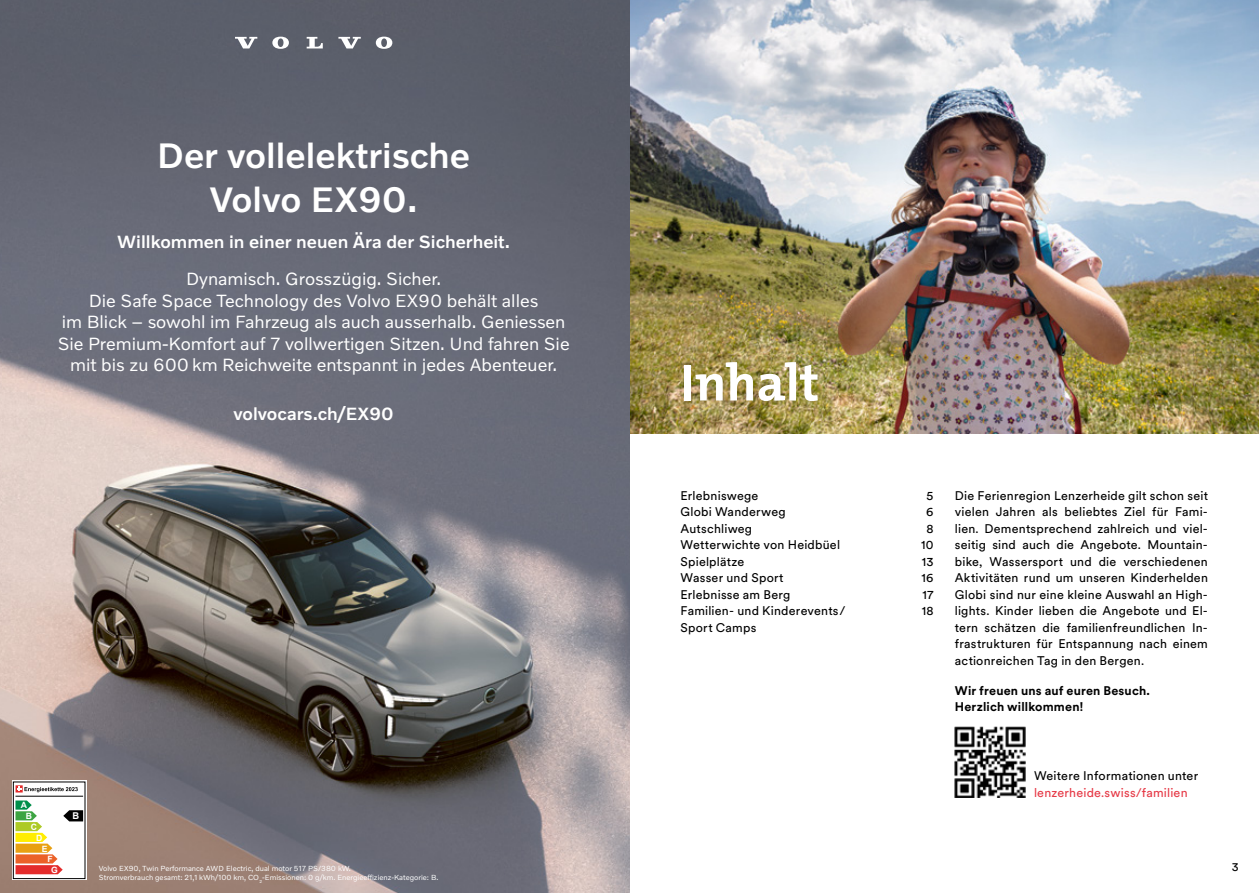
<style>
.page{position:relative;width:1259px;height:893px;background:#fff}
.page>*{position:absolute;margin:0;border:0;box-sizing:border-box;transform-origin:0 0}
.t1{font:700 52.5px "The Mix B7";color:#fff}
.t2{font:500 36px/43.2px "Volvo Novum";color:#fff;text-align:center}
.t3{font:18px/21.6px "Volvo Novum";color:#fff;text-align:center}
.t4{font:500 18px "Volvo Novum";color:#fff}
.t5{font:12.45px/16.5px "Circulargraubuenden";letter-spacing:.015em;color:#000;text-align:justify}
.t6{font:700 12.45px/15.5px "Circulargraubuenden";letter-spacing:.015em;color:#000}
.t7{font:12.45px "Circulargraubuenden";letter-spacing:.015em;color:#e63946}
.t8{font:12px "Circulargraubuenden";color:#000}
.t9{font:700 9.45px "Arial";color:#fff}
.t10{font:700 8.7px "Arial";color:#fff}
.t11{font:7.5px/9px "Volvo Novum";color:#fff}
</style>
<div class="page">
<img style="left:629px;top:0;width:630px;height:434px">
<img style="left:0;top:0;width:629px;height:893px">
<svg style="left:12px;top:780px;width:75px;height:100px"></svg>
<div style="left:13px;top:782px;width:72px;height:97px;border:1px solid #000"></div>
<svg style="left:15px;top:800px;width:68px;height:74px"></svg>
<hr style="left:15px;top:796px;width:68px;height:1px;background:#000">
<svg style="left:16px;top:785px;width:62px;height:7px"></svg>
<svg style="left:235px;top:37px;width:22px;height:11px"></svg>
<svg style="left:307px;top:37px;width:16px;height:11px"></svg>
<svg style="left:272px;top:37px;width:17px;height:12px"></svg>
<svg style="left:338px;top:37px;width:23px;height:11px"></svg>
<svg style="left:376px;top:37px;width:16px;height:12px"></svg>
<img style="left:954px;top:727px;width:71px;height:71px">
<h2 class="t2" style="left:157px;top:133px;width:314px">Der vollelektrische<br>Volvo EX90.</h2>
<h3 class="t4" style="left:117px;top:231px;width:394px">Willkommen in einer neuen Ära der Sicherheit.</h3>
<p class="t3" style="left:58px;top:267px;width:513px">Dynamisch. Grosszügig. Sicher.<br>Die Safe Space Technology des Volvo EX90 behält alles<br>im Blick – sowohl im Fahrzeug als auch ausserhalb. Geniessen Sie Premium-Komfort auf 7 vollwertigen Sitzen. Und fahren Sie mit bis zu 600 km Reichweite entspannt in jedes Abenteuer.</p>
<p class="t10" style="left:21px;top:800px;width:8px">A</p>
<p class="t10" style="left:26px;top:810px;width:8px">B</p>
<p class="t10" style="left:31px;top:821px;width:8px">C</p>
<p class="t10" style="left:36px;top:832px;width:8px">D</p>
<p class="t10" style="left:42px;top:843px;width:7px">E</p>
<p class="t9" style="left:72px;top:810px;width:8px">B</p>
<h3 class="t4" style="left:233px;top:403px;width:162px">volvocars.ch/EX90</h3>
<p class="t10" style="left:47px;top:853px;width:7px">F</p>
<p class="t10" style="left:51px;top:864px;width:8px">G</p>
<p class="t11" style="left:99px;top:864px;width:341px">Volvo EX90, Twin Performance AWD Electric, dual motor 517 PS/380 kW.<br>Stromverbrauch gesamt: 21,1 kWh/100 km, CO<sub>2</sub>-Emissionen: 0 g/km. Energieeffizienz-Kategorie: B.</p>
<h1 class="t1" style="left:680px;top:355px;width:140px">Inhalt</h1>
<p class="t5" style="left:680px;top:486px;width:79px">Erlebniswege</p>
<p class="t5" style="left:926px;top:486px;width:8px">5</p>
<p class="t5" style="left:680px;top:503px;width:107px">Globi Wanderweg</p>
<p class="t5" style="left:926px;top:503px;width:9px">6</p>
<p class="t5" style="left:680px;top:519px;width:73px">Autschliweg</p>
<p class="t5" style="left:926px;top:519px;width:9px">8</p>
<p class="t5" style="left:680px;top:536px;width:161px">Wetterwichte von Heidbüel</p>
<p class="t5" style="left:921px;top:536px;width:14px">10</p>
<p class="t5" style="left:680px;top:552px;width:65px">Spielplätze</p>
<p class="t5" style="left:921px;top:552px;width:13px">13</p>
<p class="t5" style="left:680px;top:569px;width:104px">Wasser und Sport</p>
<p class="t5" style="left:921px;top:569px;width:14px">16</p>
<p class="t5" style="left:680px;top:585px;width:111px">Erlebnisse am Berg</p>
<p class="t5" style="left:922px;top:585px;width:13px">17</p>
<p class="t5" style="left:680px;top:602px;width:167px">Familien- und Kinderevents/</p>
<p class="t5" style="left:921px;top:602px;width:13px">18</p>
<p class="t5" style="left:680px;top:618px;width:77px">Sport Camps</p>
<p class="t5" style="left:955px;top:486px;width:255px">Die Ferienregion Lenzerheide gilt schon seit vielen Jahren als beliebtes Ziel für Fami&shy;lien. Dementsprechend zahlreich und viel&shy;seitig sind auch die Angebote. Mountain&shy;bike, Wassersport und die verschiedenen Aktivitäten rund um unseren Kinderhelden Globi sind nur eine kleine Auswahl an High&shy;lights. Kinder lieben die Angebote und El&shy;tern schätzen die familienfreundlichen In&shy;frastrukturen für Entspannung nach einem actionreichen Tag in den Bergen.</p>
<p class="t6" style="left:955px;top:683px;width:197px">Wir freuen uns auf euren Besuch.<br>Herzlich willkommen!</p>
<p class="t5" style="left:1034px;top:767px;width:166px">Weitere Informationen unter</p>
<p class="t7" style="left:1034px;top:784px;width:155px">lenzerheide.swiss/familien</p>
<p class="t8" style="left:1231px;top:859px;width:8px">3</p>
</div>
